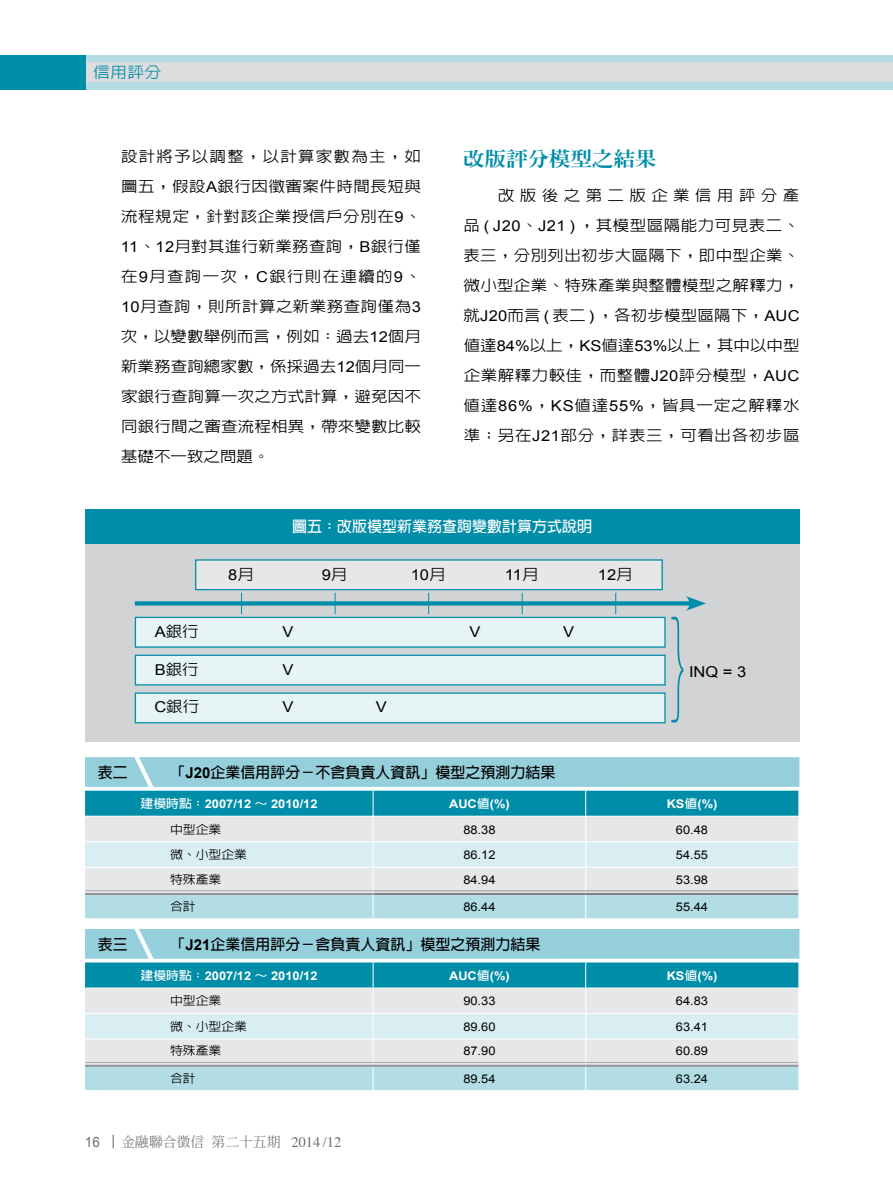
<style>
.page{position:relative;width:893px;height:1191px;background:#fff}
.page>*{position:absolute;margin:0;border:0;box-sizing:border-box;transform-origin:0 0}
.t1{font:800 19.5px "AR Ming B5";color:#008da8;scale:1.1 1}
.t2{font:500 15.3px "AR Hei B5";color:#008da8;scale:1.1 1}
.t3{font:500 15px/30px "AR Hei B5";letter-spacing:.01em;color:#000;text-align:justify;scale:1.1 1}
.t4{font:700 15px "AR Hei B5";color:#000}
.t5{font:15px "Arial";color:#000;scale:1.1 1}
.t6{font:700 15px "AR Hei B5";color:#fff}
.t7{font:14.25px "Arial";color:#6d6e71;scale:.95 1}
.t8{font:500 13.8px "AR Ming B5";color:#6d6e71}
.t9{font:12px "Arial";color:#000;scale:1.07 1}
.t10{font:700 12px "Arial";color:#fff;scale:1.07 1}
.t11{font:500 12px "AR Hei B5";color:#000;scale:1.07 1}
.s1{font-family:"Arial";font-weight:400}
.s2{font-family:"AR Hei B5";font-weight:500}
.s3{font-family:"Arial"}
.s4{font-family:"AR Hei B5"}
.s5{font-family:"Times";font-weight:400;font-size:14.55px}
</style>
<div class="page">
<div style="left:0;top:55px;width:893px;height:34px;background:#b3dde5"></div>
<div style="left:0;top:62px;width:893px;height:20px;background:#dcddde"></div>
<div style="left:0;top:55px;width:85px;height:34px;background:#008da8"></div>
<svg style="left:113px;top:1134px;width:1px;height:14px"></svg>
<div style="left:85px;top:531px;width:714px;height:210px;background:#d1d3d4"></div>
<div style="left:196px;top:560px;width:466px;height:29px;background:#e6e7e8"></div>
<div style="left:195px;top:559px;width:468px;height:31px;border:1px solid #008da8"></div>
<div style="left:135px;top:617px;width:531px;height:30px;background:#e6f4f6;border:1px solid #008da8"></div>
<div style="left:135px;top:654px;width:531px;height:31px;background:#e6f4f6;border:1px solid #008da8"></div>
<div style="left:135px;top:692px;width:531px;height:31px;background:#e6f4f6;border:1px solid #008da8"></div>
<div style="left:85px;top:509px;width:714px;height:34px;background:#008da8"></div>
<svg style="left:135px;top:601px;width:551px;height:4px;background:#0f92ab"></svg>
<svg style="left:686px;top:596px;width:20px;height:15px"></svg>
<svg style="left:241px;top:593px;width:1px;height:21px"></svg>
<svg style="left:335px;top:593px;width:1px;height:21px"></svg>
<svg style="left:428px;top:593px;width:1px;height:21px"></svg>
<svg style="left:522px;top:593px;width:1px;height:21px"></svg>
<svg style="left:615px;top:593px;width:1px;height:21px"></svg>
<svg style="left:671px;top:617px;width:12px;height:105px"></svg>
<svg style="left:85px;top:929px;width:714px;height:161px;background:#a9d4dd"></svg>
<hr style="left:85px;top:1062px;width:288px;height:1px;background:#939598">
<hr style="left:85px;top:1064px;width:288px;height:2px;background:#939598">
<hr style="left:373px;top:1062px;width:213px;height:1px;background:#939598">
<hr style="left:373px;top:1064px;width:213px;height:2px;background:#939598">
<hr style="left:586px;top:1062px;width:212px;height:1px;background:#939598">
<hr style="left:586px;top:1064px;width:212px;height:2px;background:#939598">
<svg style="left:85px;top:757px;width:714px;height:161px;background:#a9d4dd"></svg>
<hr style="left:373px;top:890px;width:213px;height:1px;background:#808284">
<hr style="left:373px;top:892px;width:213px;height:3px;background:#808284">
<hr style="left:586px;top:890px;width:212px;height:1px;background:#808284">
<hr style="left:586px;top:892px;width:212px;height:3px;background:#808284">
<hr style="left:85px;top:890px;width:288px;height:1px;background:#939598">
<hr style="left:85px;top:892px;width:288px;height:3px;background:#939598">
<p class="t2" style="left:94px;top:65px;width:63px">信用評分</p>
<p class="t3" style="left:121px;top:141px;width:274px">設計將予以調整，以計算家數為主，如圖五，假設<span class="s1">A</span>銀行因徵審案件時間長短與流程規定，針對該企業授信戶分別在<span class="s1">9</span>、<span class="s1">11</span>、<span class="s1">12</span>月對其進行新業務查詢，<span class="s1">B</span>銀行僅在<span class="s1">9</span>月查詢一次，<span class="s1">C</span>銀行則在連續的<span class="s1">9</span>、<span class="s1">10</span>月查詢，則所計算之新業務查詢僅為<span class="s1">3</span>次，以變數舉例而言，例如：過去<span class="s1">12</span>個月新業務查詢總家數，係採過去<span class="s1">12</span>個月同一家銀行查詢算一次之方式計算，避免因不同銀行間之審查流程相異，帶來變數比較基礎不一致之問題。</p>
<h1 class="t1" style="left:463px;top:149px;width:177px">改版評分模型之結果</h1>
<p class="t3" style="left:463px;top:180px;width:307px;text-indent:35px">改版後之第二版企業信用評分產品 <span class="s1">( J20</span>、<span class="s1">J21 )</span> ，其模型區隔能力可見表二、表三，分別列出初步大區隔下，即中型企業、微小型企業、特殊產業與整體模型之解釋力，就<span class="s1">J20</span>而言 <span class="s1">(</span> 表二 <span class="s1">)</span> ，各初步模型區隔下，<span class="s1">AUC</span>值達<span class="s1">84%</span>以上，<span class="s1">KS</span>值達<span class="s1">53%</span>以上，其中以中型企業解釋力較佳，而整體<span class="s1">J20</span>評分模型，<span class="s1">AUC</span>值達<span class="s1">86%</span>，<span class="s1">KS</span>值達<span class="s1">55%</span>，皆具一定之解釋水準；另在<span class="s1">J21</span>部分，詳表三，可看出各初步區</p>
<p class="t6" style="left:292px;top:519px;width:301px">圖五：改版模型新業務查詢變數計算方式說明</p>
<p class="t5" style="left:228px;top:566px;width:25px">8<span class="s2">月</span></p>
<p class="t5" style="left:322px;top:566px;width:25px">9<span class="s2">月</span></p>
<p class="t5" style="left:411px;top:566px;width:33px">10<span class="s2">月</span></p>
<p class="t5" style="left:505px;top:566px;width:32px">11<span class="s2">月</span></p>
<p class="t5" style="left:598px;top:566px;width:33px">12<span class="s2">月</span></p>
<p class="t3" style="left:155px;top:616px;width:42px"><span class="s1">A</span>銀行</p>
<p class="t5" style="left:282px;top:623px;width:12px">V</p>
<p class="t5" style="left:469px;top:623px;width:12px">V</p>
<p class="t5" style="left:563px;top:623px;width:12px">V</p>
<p class="t3" style="left:155px;top:654px;width:42px"><span class="s1">B</span>銀行</p>
<p class="t5" style="left:282px;top:661px;width:12px">V</p>
<p class="t3" style="left:154px;top:691px;width:42px"><span class="s1">C</span>銀行</p>
<p class="t5" style="left:282px;top:698px;width:12px">V</p>
<p class="t5" style="left:376px;top:698px;width:12px">V</p>
<p class="t5" style="left:689px;top:663px;width:54px">INQ = 3</p>
<p class="t4" style="left:98px;top:765px;width:31px">表二</p>
<p class="t4" style="left:171px;top:765px;width:387px">「<span class="s3">J20</span>企業信用評分－不含負責人資訊」模型之預測力結果</p>
<p class="t10" style="left:141px;top:797px;width:167px"><span class="s4">建模時點：</span>2007/12 <span class="s4">∼</span> 2010/12</p>
<p class="t10" style="left:449px;top:797px;width:58px">AUC<span class="s4">值</span>(%)</p>
<p class="t10" style="left:667px;top:797px;width:49px">KS<span class="s4">值</span>(%)</p>
<p class="t11" style="left:170px;top:823px;width:49px">中型企業</p>
<p class="t9" style="left:463px;top:822px;width:32px">88.38</p>
<p class="t9" style="left:676px;top:822px;width:32px">60.48</p>
<p class="t11" style="left:170px;top:848px;width:73px">微、小型企業</p>
<p class="t9" style="left:463px;top:848px;width:32px">86.12</p>
<p class="t9" style="left:676px;top:848px;width:32px">54.55</p>
<p class="t11" style="left:170px;top:873px;width:49px">特殊產業</p>
<p class="t9" style="left:463px;top:872px;width:32px">84.94</p>
<p class="t9" style="left:676px;top:872px;width:32px">53.98</p>
<p class="t11" style="left:170px;top:900px;width:26px">合計</p>
<p class="t9" style="left:463px;top:900px;width:32px">86.44</p>
<p class="t9" style="left:676px;top:900px;width:32px">55.44</p>
<p class="t4" style="left:98px;top:937px;width:31px">表三</p>
<p class="t4" style="left:171px;top:937px;width:372px">「<span class="s3">J21</span>企業信用評分－含負責人資訊」模型之預測力結果</p>
<p class="t10" style="left:141px;top:968px;width:167px"><span class="s4">建模時點：</span>2007/12 <span class="s4">∼</span> 2010/12</p>
<p class="t10" style="left:449px;top:968px;width:58px">AUC<span class="s4">值</span>(%)</p>
<p class="t10" style="left:667px;top:968px;width:49px">KS<span class="s4">值</span>(%)</p>
<p class="t11" style="left:170px;top:994px;width:49px">中型企業</p>
<p class="t9" style="left:463px;top:994px;width:32px">90.33</p>
<p class="t9" style="left:676px;top:994px;width:32px">64.83</p>
<p class="t11" style="left:170px;top:1020px;width:73px">微、小型企業</p>
<p class="t9" style="left:463px;top:1020px;width:32px">89.60</p>
<p class="t9" style="left:676px;top:1020px;width:32px">63.41</p>
<p class="t11" style="left:170px;top:1044px;width:49px">特殊產業</p>
<p class="t9" style="left:463px;top:1044px;width:32px">87.90</p>
<p class="t9" style="left:676px;top:1044px;width:32px">60.89</p>
<p class="t11" style="left:170px;top:1072px;width:26px">合計</p>
<p class="t9" style="left:463px;top:1072px;width:32px">89.54</p>
<p class="t9" style="left:676px;top:1072px;width:32px">63.24</p>
<p class="t7" style="left:85px;top:1133px;width:17px">16</p>
<p class="t8" style="left:122px;top:1135px;width:221px">金融聯合徵信第二十五期 <span class="s5">2014 /12</span></p>
</div>
